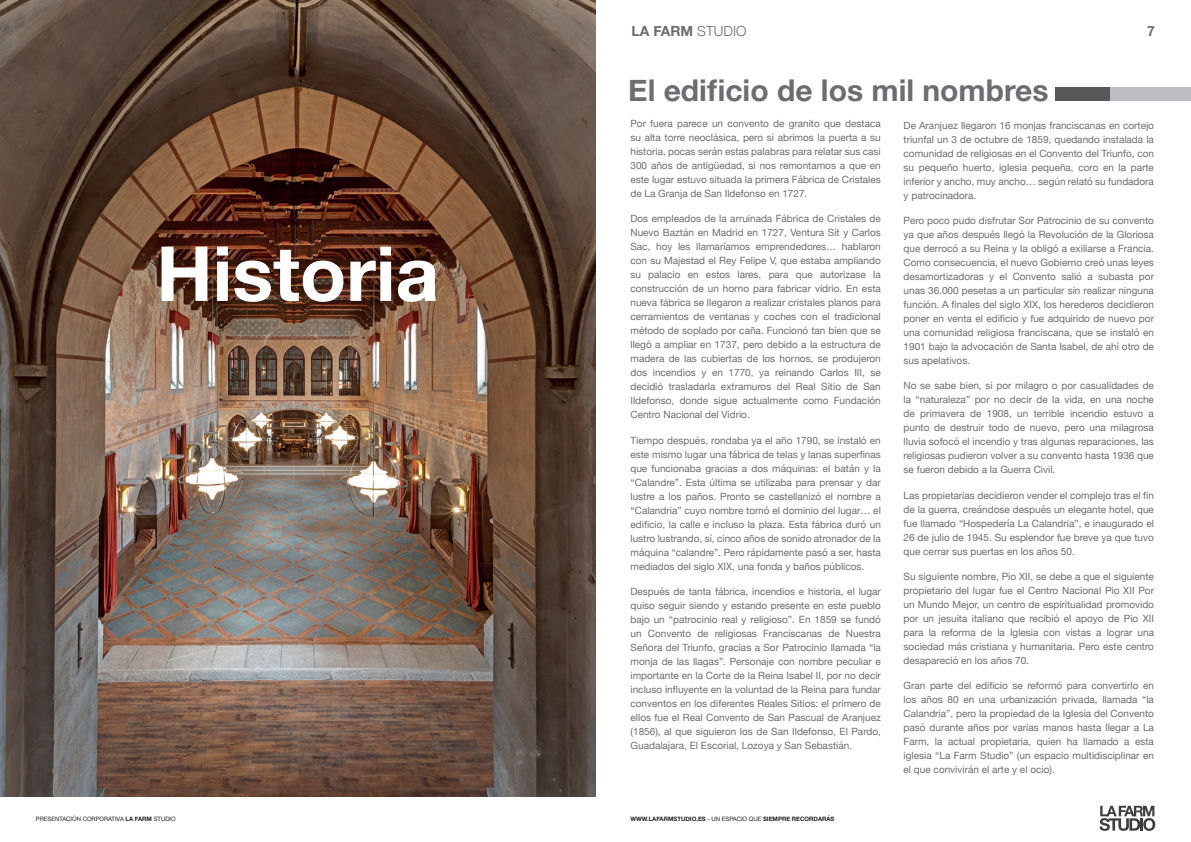
<style>
.page{position:relative;width:1191px;height:842px;background:#fff}
.page>*{position:absolute;margin:0;border:0;box-sizing:border-box;transform-origin:0 0}
.t1{font:700 76px "Helvetica Neue";color:#fff}
.t2{font:700 30px "Helvetica Neue";color:#6c6d70}
.t3{font:700 14px "Helvetica Neue";color:#6c6d70}
.t4{font:10px/14px "Helvetica Neue";color:#6c6d70;text-align:justify}
.t5{font:700 6px "Helvetica Neue";color:#231f20}
.t6{font:6px "Helvetica Neue";color:#231f20}
.s1{font-weight:300}
.s2{font-weight:700}
.s3{font-weight:400}
</style>
<div class="page">
<svg style="left:1099px;top:806px;width:56px;height:25px"></svg>
<img style="left:0;top:0;width:595px;height:796px">
<div style="left:1054px;top:87px;width:64px;height:14px;background:#57585a"></div>
<div style="left:1110px;top:87px;width:81px;height:14px;background:#bcbdc0"></div>
<h1 class="t1" style="left:156px;top:214px;width:284px">Historia</h1>
<h3 class="t3" style="left:631px;top:20px;width:116px">LA FARM <span class="s1">STUDIO</span></h3>
<h3 class="t3" style="left:1147px;top:20px;width:9px">7</h3>
<h2 class="t2" style="left:628px;top:66px;width:422px">El edificio de los mil nombres</h2>
<p class="t4" style="left:630px;top:117px;width:252px">Por fuera parece un convento de granito que destaca su alta torre neoclásica, pero si abrimos la puerta a su historia, pocas serán estas palabras para relatar sus casi 300 años de antigüedad, si nos remontamos a que en este lugar estuvo situada la primera Fábrica de Cristales de La Granja de San Ildefonso en 1727.</p>
<p class="t4" style="left:630px;top:212px;width:252px">Dos empleados de la arruinada Fábrica de Cristales de Nuevo Baztán en Madrid en 1727, Ventura Sit y Carlos Sac, hoy les llamaríamos emprendedores… hablaron con su Majestad el Rey Felipe V, que estaba ampliando su palacio en estos lares, para que autorizase la construcción de un horno para fabricar vidrio. En esta nueva fábrica se llegaron a realizar cristales planos para cerramientos de ventanas y coches con el tradicional método de soplado por caña. Funcionó tan bien que se llegó a ampliar en 1737, pero debido a la estructura de madera de las cubiertas de los hornos, se produjeron dos incendios y en 1770, ya reinando Carlos III, se decidió trasladarla extramuros del Real Sitio de San Ildefonso, donde sigue actualmente como Fundación Centro Nacional del Vidrio.</p>
<p class="t4" style="left:630px;top:434px;width:252px">Tiempo después, rondaba ya el año 1790, se instaló en este mismo lugar una fábrica de telas y lanas superfinas que funcionaba gracias a dos máquinas: el batán y la “Calandre”. Esta última se utilizaba para prensar y dar lustre a los paños. Pronto se castellanizó el nombre a “Calandria” cuyo nombre tomó el dominio del lugar… el edificio, la calle e incluso la plaza. Esta fábrica duró un lustro lustrando, sí, cinco años de sonido atronador de la máquina “calandre”. Pero rápidamente pasó a ser, hasta mediados del siglo XIX, una fonda y baños públicos.</p>
<p class="t4" style="left:630px;top:585px;width:252px">Después de tanta fábrica, incendios e historia, el lugar quiso seguir siendo y estando presente en este pueblo bajo un “patrocinio real y religioso”. En 1859 se fundó un Convento de religiosas Franciscanas de Nuestra Señora del Triunfo, gracias a Sor Patrocinio llamada “la monja de las llagas”. Personaje con nombre peculiar e importante en la Corte de la Reina Isabel II, por no decir incluso influyente en la voluntad de la Reina para fundar conventos en los diferentes Reales Sitios: el primero de ellos fue el Real Convento de San Pascual de Aranjuez (1856), al que siguieron los de San Ildefonso, El Pardo, Guadalajara, El Escorial, Lozoya y San Sebastián.</p>
<p class="t4" style="left:903px;top:119px;width:252px">De Aranjuez llegaron 16 monjas franciscanas en cortejo triunfal un 3 de octubre de 1859, quedando instalada la comunidad de religiosas en el Convento del Triunfo, con su pequeño huerto, iglesia pequeña, coro en la parte inferior y ancho, muy ancho… según relató su fundadora y patrocinadora.</p>
<p class="t4" style="left:903px;top:214px;width:252px">Pero poco pudo disfrutar Sor Patrocinio de su convento ya que años después llegó la Revolución de la Gloriosa que derrocó a su Reina y la obligó a exiliarse a Francia.<br>Como consecuencia, el nuevo Gobierno creó unas leyes desamortizadoras y el Convento salió a subasta por unas 36.000 pesetas a un particular sin realizar ninguna función. A finales del siglo XIX, los herederos decidieron poner en venta el edificio y fue adquirido de nuevo por una comunidad religiosa franciscana, que se instaló en 1901 bajo la advocación de Santa Isabel, de ahí otro de sus apelativos.</p>
<p class="t4" style="left:903px;top:379px;width:252px">No se sabe bien, si por milagro o por casualidades de la “naturaleza” por no decir de la vida, en una noche de primavera de 1908, un terrible incendio estuvo a punto de destruir todo de nuevo, pero una milagrosa lluvia sofocó el incendio y tras algunas reparaciones, las religiosas pudieron volver a su convento hasta 1936 que se fueron debido a la Guerra Civil.</p>
<p class="t4" style="left:903px;top:489px;width:252px">Las propietarias decidieron vender el complejo tras el fin de la guerra, creándose después un elegante hotel, que fue llamado “Hospedería La Calandria”, e inaugurado el 26 de julio de 1945. Su esplendor fue breve ya que tuvo que cerrar sus puertas en los años 50.</p>
<p class="t4" style="left:903px;top:570px;width:252px">Su siguiente nombre, Pio XII, se debe a que el siguiente propietario del lugar fue el Centro Nacional Pio XII Por un Mundo Mejor, un centro de espiritualidad promovido por un jesuita italiano que recibió el apoyo de Pio XII para la reforma de la Iglesia con vistas a lograr una sociedad más cristiana y humanitaria. Pero este centro desapareció en los años 70.</p>
<p class="t4" style="left:903px;top:679px;width:252px">Gran parte del edificio se reformó para convertirlo en los años 80 en una urbanización privada, llamada “la Calandria”, pero la propiedad de la Iglesia del Convento pasó durante años por varias manos hasta llegar a La Farm, la actual propietaria, quien ha llamado a esta iglesia “La Farm Studio” (un espacio multidisciplinar en el que convivirán el arte y el ocio).</p>
<p class="t6" style="left:36px;top:815px;width:141px">PRESENTACIÓN CORPORATIVA <span class="s2">LA FARM</span> STUDIO</p>
<p class="t5" style="left:630px;top:814px;width:206px">WWW.LAFARMSTUDIO.ES <span class="s3">- UN ESPACIO QUE</span> SIEMPRE RECORDARÁS</p>
</div>
